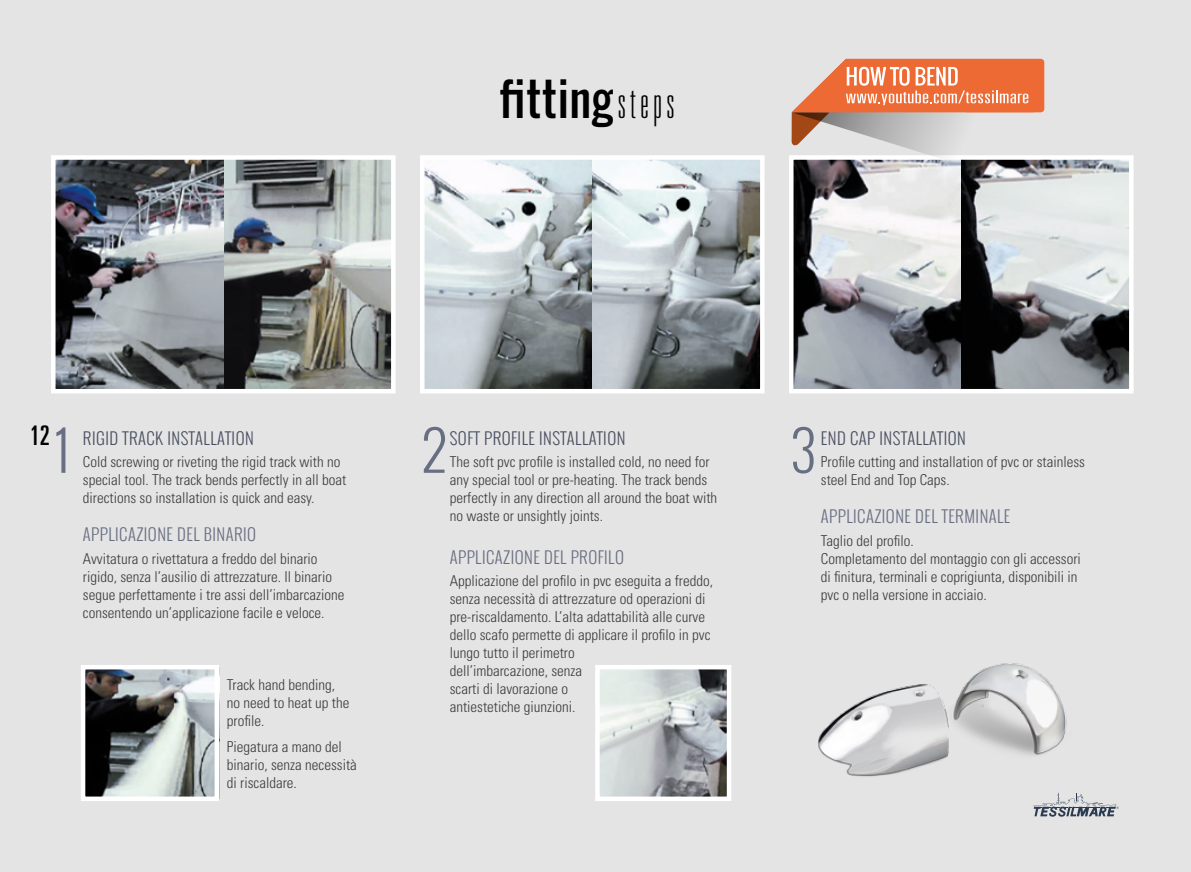
<style>
.page{position:relative;width:1191px;height:872px;background:#e5e4e4}
.page>*{position:absolute;margin:0;border:0;box-sizing:border-box;transform-origin:0 0}
.t1{font:300 54px "Oswald";color:#686f82}
.t2{font:45px "Oswald";letter-spacing:.01em;color:#000}
.t3{font:300 16.5px "Oswald";letter-spacing:.03em;color:#686f82}
.t4{font:300 16.5px "Oswald";letter-spacing:.03em;color:#474f61}
.t5{font:300 condensed 15px/18px "Univers";color:#3c3c3b}
.s1{font-family:"Univers";font-weight:100;font-stretch:ultra-condensed}
.s2{font-family:"Univers";font-weight:400;font-stretch:ultra-condensed;font-size:27px;color:#000}
</style>
<div class="page">
<img style="left:425px;top:160px;width:334px;height:228px">
<img style="left:56px;top:160px;width:334px;height:228px">
<img style="left:794px;top:160px;width:334px;height:228px">
<img style="left:86px;top:670px;width:128px;height:126px">
<img style="left:600px;top:670px;width:126px;height:126px">
<svg style="left:1034px;top:794px;width:84px;height:22px"></svg>
<div style="left:51px;top:155px;width:344px;height:238px;border:4px solid #fff"></div>
<div style="left:420px;top:155px;width:344px;height:238px;border:4px solid #fff"></div>
<div style="left:789px;top:155px;width:344px;height:238px;border:4px solid #fff"></div>
<div style="left:81px;top:665px;width:138px;height:136px;border:4px solid #fff"></div>
<div style="left:595px;top:665px;width:136px;height:136px;border:4px solid #fff"></div>
<svg style="left:791px;top:59px;width:253px;height:105px"></svg>
<img style="left:818px;top:663px;width:263px;height:147px">
<h2 class="t2" style="left:499px;top:64px;width:176px">fitting <span class="s1">steps</span></h2>
<p class="t4" style="left:30px;top:426px;width:225px"><span class="s2">12</span> RIGID TRACK INSTALLATION</p>
<p class="t5" style="left:83px;top:453px;width:265px">Cold screwing or riveting the rigid track with no special tool. The track bends perfectly in all boat directions so installation is quick and easy.</p>
<p class="t3" style="left:83px;top:522px;width:175px">APPLICAZIONE DEL BINARIO</p>
<p class="t5" style="left:83px;top:549px;width:263px">Avvitatura o rivettatura a freddo del binario rigido, senza l’ausilio di attrezzature. Il binario segue perfettamente i tre assi dell’imbarcazione consentendo un’applicazione facile e veloce.</p>
<h1 class="t1" style="left:55px;top:411px;width:16px">1</h1>
<h1 class="t1" style="left:422px;top:411px;width:26px">2</h1>
<h1 class="t1" style="left:791px;top:411px;width:26px">3</h1>
<p class="t4" style="left:450px;top:426px;width:177px">SOFT PROFILE INSTALLATION</p>
<p class="t5" style="left:450px;top:453px;width:269px">The soft pvc profile is installed cold, no need for any special tool or pre-heating. The track bends perfectly in any direction all around the boat with no waste or unsightly joints.</p>
<p class="t3" style="left:450px;top:544px;width:176px">APPLICAZIONE DEL PROFILO</p>
<p class="t5" style="left:450px;top:571px;width:265px">Applicazione del profilo in pvc eseguita a freddo, senza necessità di attrezzature od operazioni di pre-riscaldamento. L’alta adattabilità alle curve dello scafo permette di applicare il profilo in pvc lungo tutto il perimetro<br>dell’imbarcazione, senza<br>scarti di lavorazione o<br>antiestetiche giunzioni.</p>
<p class="t4" style="left:821px;top:426px;width:147px">END CAP INSTALLATION</p>
<p class="t5" style="left:821px;top:453px;width:266px">Profile cutting and installation of pvc or stainless steel End and Top Caps.</p>
<p class="t3" style="left:821px;top:504px;width:191px">APPLICAZIONE DEL TERMINALE</p>
<p class="t5" style="left:821px;top:531px;width:261px">Taglio del profilo.<br>Completamento del montaggio con gli accessori di finitura, terminali e coprigiunta, disponibili in pvc o nella versione in acciaio.</p>
<p class="t5" style="left:227px;top:675px;width:124px">Track hand bending, no need to heat up the profile.</p>
<p class="t5" style="left:227px;top:737px;width:131px">Piegatura a mano del binario, senza necessità di riscaldare.</p>
</div>
